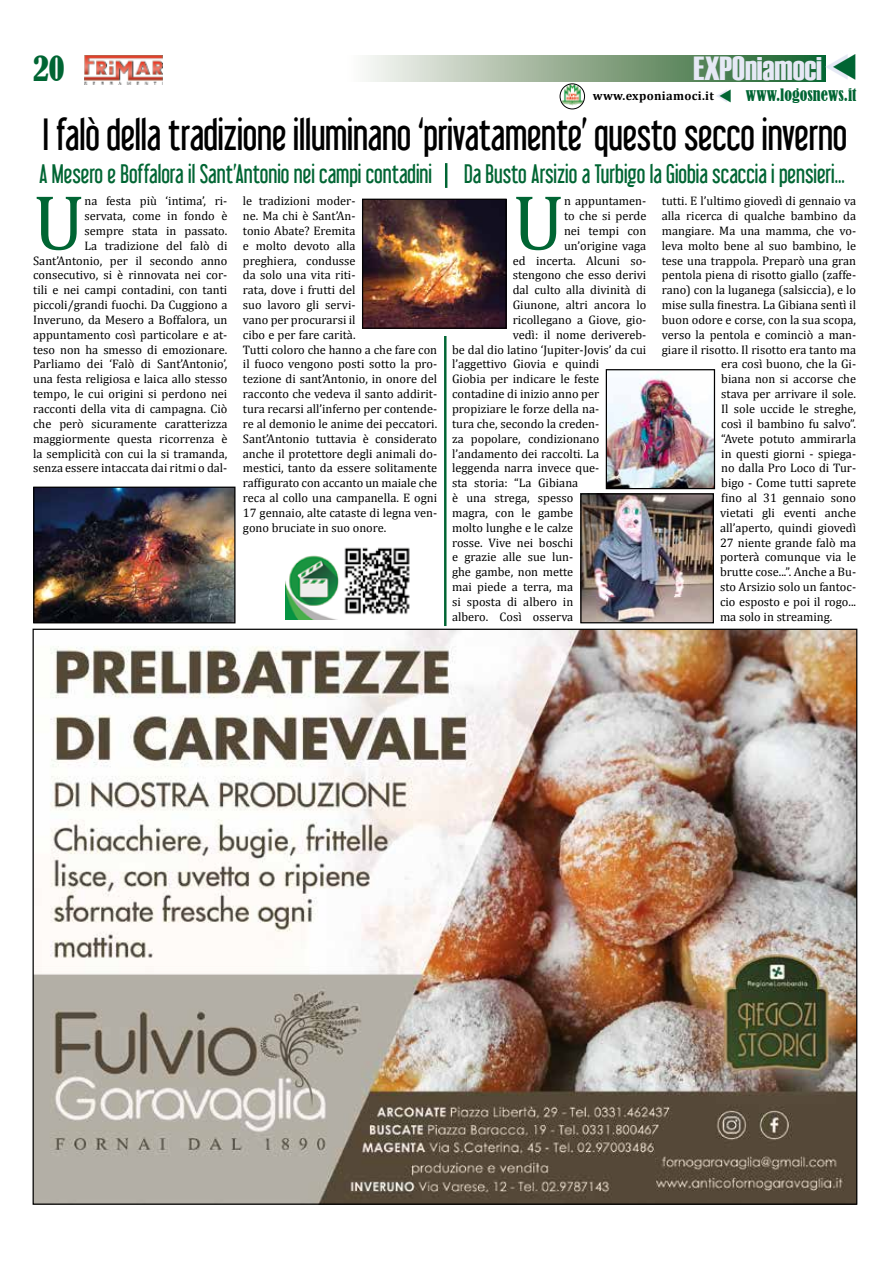
<style>
.page{position:relative;width:893px;height:1263px;background:#fff}
.page>*{position:absolute;margin:0;border:0;box-sizing:border-box;transform-origin:0 0}
.t1{font:79.2px "Cambria";color:#006533}
.t2{font:39.6px "Libel Suit";letter-spacing:-.005em;color:#000}
.t3{font:33.3px "Haettenschweiler";color:#e6e9f5}
.t4{font:condensed 32.1px "Bernard";color:#006533}
.t5{font:23.55px "Libel Suit";color:#006533}
.t6{font:condensed 16.05px "Bernard";color:#006533}
.t7{font:12.3px/14.9px "Cambria";color:#000;text-align:right}
.t8{font:700 12.3px "Cambria";letter-spacing:.025em;color:#000}
</style>
<div class="page">
<hr style="left:444px;top:336px;width:2px;height:290px;background:#006533">
<img style="left:35px;top:631px;width:820px;height:572px">
<img style="left:35px;top:489px;width:198px;height:132px">
<div style="left:33px;top:487px;width:202px;height:136px;border:1px solid #000"></div>
<img style="left:364px;top:201px;width:141px;height:126px">
<div style="left:362px;top:199px;width:145px;height:130px;border:1px solid #000"></div>
<img style="left:285px;top:547px;width:125px;height:72px">
<hr style="left:445px;top:163px;width:2px;height:25px;background:#006533">
<img style="left:582px;top:495px;width:130px;height:126px">
<div style="left:580px;top:493px;width:134px;height:130px;border:1px solid #000"></div>
<img style="left:608px;top:373px;width:105px;height:114px">
<div style="left:606px;top:369px;width:109px;height:120px;border:1px solid #000"></div>
<div style="left:345px;top:56px;width:480px;height:25px;background:linear-gradient(to right,#fff8f6,#175e26)"></div>
<img style="left:560px;top:84px;width:24px;height:21px">
<div style="left:560px;top:84px;width:25px;height:25px;border:1px solid #000;border-radius:50%"></div>
<img style="left:85px;top:56px;width:77px;height:28px">
<svg style="left:825px;top:55px;width:1px;height:25px"></svg>
<h3 class="t4" style="left:33px;top:50px;width:33px">20</h3>
<h3 class="t3" style="left:693px;top:49px;width:130px">EXPOniamoci</h3>
<p class="t8" style="left:593px;top:87px;width:122px">www.exponiamoci.it</p>
<h3 class="t6" style="left:746px;top:85px;width:112px">www.logosnews.it</h3>
<h2 class="t2" style="left:43px;top:111px;width:806px">I falò della tradizione illuminano ‘privatamente’ questo secco inverno</h2>
<h3 class="t5" style="left:39px;top:159px;width:394px">A Mesero e Boffalora il Sant’Antonio nei campi contadini</h3>
<p class="t7" style="left:33px;top:193px;width:196px">na festa più ‘intima’, ri-<br>servata, come in fondo è<br>sempre stata in passato.<br>La tradizione del falò di Sant’Antonio, per il secondo anno consecutivo, si è rinnovata nei cor&shy;tili e nei campi contadini, con tanti piccoli/grandi fuochi. Da Cuggiono a Inveruno, da Mesero a Boffalora, un appuntamento così particolare e at&shy;teso non ha smesso di emozionare.<br>Parliamo dei ‘Falò di Sant’Antonio’, una festa religiosa e laica allo stesso tempo, le cui origini si perdono nei racconti della vita di campagna. Ciò che però sicuramente caratterizza maggiormente questa ricorrenza è la semplicità con cui la si tramanda, senza essere intaccata dai ritmi o dal-</p>
<p class="t7" style="left:243px;top:193px;width:196px;text-align:left">le tradizioni moder-<br>ne. Ma chi è Sant’An-<br>tonio Abate? Eremita<br>e molto devoto alla<br>preghiera, condusse<br>da solo una vita riti-<br>rata, dove i frutti del<br>suo lavoro gli servi-<br>vano per procurarsi il<br>cibo e per fare carità.<br>Tutti coloro che hanno a che fare con il fuoco vengono posti sotto la pro&shy;tezione di sant’Antonio, in onore del racconto che vedeva il santo addirit&shy;tura recarsi all’inferno per contende&shy;re al demonio le anime dei peccatori.<br>Sant’Antonio tuttavia è considerato anche il protettore degli animali do&shy;mestici, tanto da essere solitamente raffigurato con accanto un maiale che reca al collo una campanella. E ogni<br>17 gennaio, alte cataste di legna ven&shy;gono bruciate in suo onore.</p>
<h1 class="t1" style="left:33px;top:176px;width:53px">U</h1>
<h3 class="t5" style="left:464px;top:159px;width:382px">Da Busto Arsizio a Turbigo la Giobia scaccia i pensieri...</h3>
<h1 class="t1" style="left:513px;top:176px;width:53px">U</h1>
<p class="t7" style="left:564px;top:193px;width:84px">n appuntamen-</p>
<p class="t7" style="left:662px;top:193px;width:196px">tutti. E l’ultimo giovedì di gennaio va</p>
<p class="t7" style="left:662px;top:208px;width:196px">alla ricerca di qualche bambino da</p>
<p class="t7" style="left:662px;top:223px;width:196px">mangiare. Ma una mamma, che vo-</p>
<p class="t7" style="left:662px;top:238px;width:196px">leva molto bene al suo bambino, le</p>
<p class="t7" style="left:662px;top:253px;width:196px">tese una trappola. Preparò una gran</p>
<p class="t7" style="left:662px;top:268px;width:196px">pentola piena di risotto giallo (zaffe-</p>
<p class="t7" style="left:662px;top:282px;width:196px">rano) con la luganega (salsiccia), e lo</p>
<p class="t7" style="left:662px;top:297px;width:196px">mise sulla finestra. La Gibiana sentì il</p>
<p class="t7" style="left:662px;top:312px;width:196px">buon odore e corse, con la sua scopa,</p>
<p class="t7" style="left:662px;top:327px;width:196px">verso la pentola e cominciò a man-</p>
<p class="t7" style="left:662px;top:342px;width:196px">giare il risotto. Il risotto era tanto ma</p>
<p class="t7" style="left:721px;top:357px;width:136px">era così buono, che la Gi-</p>
<p class="t7" style="left:721px;top:372px;width:136px">biana non si accorse che</p>
<p class="t7" style="left:721px;top:386px;width:136px">stava per arrivare il sole.</p>
<p class="t7" style="left:721px;top:401px;width:136px">Il sole uccide le streghe,</p>
<p class="t7" style="left:721px;top:416px;width:136px">così il bambino fu salvo”.</p>
<p class="t7" style="left:721px;top:431px;width:136px">“Avete potuto ammirarla</p>
<p class="t7" style="left:721px;top:446px;width:136px">in questi giorni - spiega-</p>
<p class="t7" style="left:721px;top:461px;width:136px">no dalla Pro Loco di Tur-</p>
<p class="t7" style="left:721px;top:476px;width:136px">bigo - Come tutti saprete</p>
<p class="t7" style="left:721px;top:490px;width:136px">fino al 31 gennaio sono</p>
<p class="t7" style="left:720px;top:505px;width:138px">vietati gli eventi anche</p>
<p class="t7" style="left:720px;top:520px;width:138px">all’aperto, quindi giovedì</p>
<p class="t7" style="left:720px;top:535px;width:138px">27 niente grande falò ma</p>
<p class="t7" style="left:720px;top:550px;width:138px">porterà comunque via le</p>
<p class="t7" style="left:720px;top:565px;width:138px">brutte cose...”. Anche a Bu-</p>
<p class="t7" style="left:720px;top:579px;width:138px">sto Arsizio solo un fantoc-</p>
<p class="t7" style="left:720px;top:594px;width:138px">cio esposto e poi il rogo...</p>
<p class="t7" style="left:720px;top:609px;width:114px">ma solo in streaming.</p>
<p class="t7" style="left:564px;top:208px;width:84px">to che si perde</p>
<p class="t7" style="left:564px;top:223px;width:84px">nei tempi con</p>
<p class="t7" style="left:564px;top:238px;width:84px">un’origine vaga</p>
<p class="t7" style="left:513px;top:253px;width:135px">ed incerta. Alcuni so-</p>
<p class="t7" style="left:513px;top:268px;width:135px">stengono che esso derivi</p>
<p class="t7" style="left:513px;top:282px;width:135px">dal culto alla divinità di</p>
<p class="t7" style="left:513px;top:297px;width:135px">Giunone, altri ancora lo</p>
<p class="t7" style="left:513px;top:312px;width:135px">ricollegano a Giove, gio-</p>
<p class="t7" style="left:513px;top:327px;width:135px">vedì: il nome derivereb-</p>
<p class="t7" style="left:452px;top:342px;width:196px">be dal dio latino ‘Jupiter-Jovis’ da cui</p>
<p class="t7" style="left:452px;top:357px;width:149px">l’aggettivo Giovia e quindi</p>
<p class="t7" style="left:452px;top:372px;width:149px">Giobia per indicare le feste</p>
<p class="t7" style="left:452px;top:386px;width:149px">contadine di inizio anno per</p>
<p class="t7" style="left:452px;top:401px;width:149px">propiziare le forze della na-</p>
<p class="t7" style="left:452px;top:416px;width:149px">tura che, secondo la creden-</p>
<p class="t7" style="left:452px;top:431px;width:149px">za popolare, condizionano</p>
<p class="t7" style="left:452px;top:446px;width:149px">l’andamento dei raccolti. La</p>
<p class="t7" style="left:452px;top:461px;width:149px">leggenda narra invece que-</p>
<p class="t7" style="left:452px;top:476px;width:128px">sta storia: “La Gibiana</p>
<p class="t7" style="left:452px;top:490px;width:123px">è una strega, spesso</p>
<p class="t7" style="left:452px;top:505px;width:123px">magra, con le gambe</p>
<p class="t7" style="left:452px;top:520px;width:123px">molto lunghe e le calze</p>
<p class="t7" style="left:452px;top:535px;width:123px">rosse. Vive nei boschi</p>
<p class="t7" style="left:452px;top:550px;width:123px">e grazie alle sue lun-</p>
<p class="t7" style="left:452px;top:565px;width:123px">ghe gambe, non mette</p>
<p class="t7" style="left:452px;top:579px;width:123px">mai piede a terra, ma</p>
<p class="t7" style="left:452px;top:594px;width:123px">si sposta di albero in</p>
<p class="t7" style="left:452px;top:609px;width:123px">albero. Così osserva</p>
</div>
